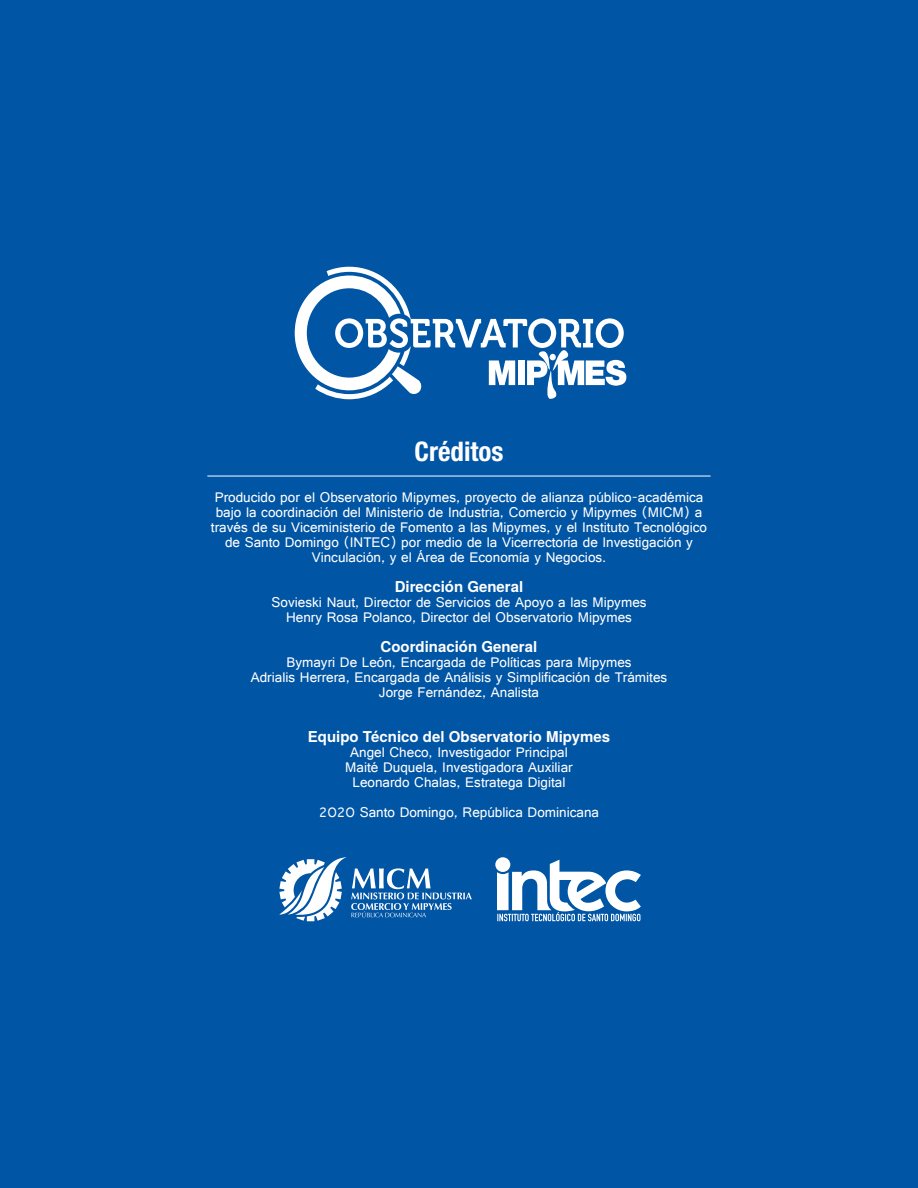
<style>
.page{position:relative;width:918px;height:1188px;background:#fff}
.page>*{position:absolute;margin:0;border:0;box-sizing:border-box;transform-origin:0 0}
.t1{font:700 condensed 27px "Helvetica Neue LT Std";color:#fff}
.t2{font:15px/15px "Raavi";color:#fff;text-align:center}
.t3{font:700 15px "Te X Gyre Heros";color:#fff}
</style>
<div class="page">
<div style="left:1px;top:0;width:917px;height:1188px;background:#0155a5"></div>
<svg style="left:279px;top:857px;width:193px;height:64px"></svg>
<svg style="left:495px;top:857px;width:146px;height:64px"></svg>
<svg style="left:295px;top:267px;width:331px;height:132px"></svg>
<hr style="left:207px;top:476px;width:504px;height:1px;background:#fff">
<h1 class="t1" style="left:415px;top:435px;width:90px">Créditos</h1>
<p class="t2" style="left:211px;top:489px;width:498px">Producido por el Observatorio Mipymes, proyecto de alianza público-académica bajo la coordinación del Ministerio de Industria, Comercio y Mipymes (MICM) a través de su Viceministerio de Fomento a las Mipymes, y el Instituto Tecnológico de Santo Domingo (INTEC) por medio de la Vicerrectoría de Investigación y Vinculación, y el Área de Economía y Negocios.</p>
<p class="t3" style="left:395px;top:575px;width:130px">Dirección General</p>
<p class="t2" style="left:271px;top:594px;width:377px">Sovieski Naut, Director de Servicios de Apoyo a las Mipymes<br>Henry Rosa Polanco, Director del Observatorio Mipymes</p>
<p class="t3" style="left:381px;top:635px;width:158px">Coordinación General</p>
<p class="t2" style="left:251px;top:654px;width:418px">Bymayri De León, Encargada de Políticas para Mipymes<br>Adrialis Herrera, Encargada de Análisis y Simplificación de Trámites<br>Jorge Fernández, Analista</p>
<p class="t3" style="left:308px;top:725px;width:304px">Equipo Técnico del Observatorio Mipymes</p>
<p class="t2" style="left:345px;top:744px;width:229px">Angel Checo, Investigador Principal<br>Maité Duquela, Investigadora Auxiliar<br>Leonardo Chalas, Estratega Digital</p>
<p class="t2" style="left:319px;top:804px;width:282px">2020 Santo Domingo, República Dominicana</p>
</div>
